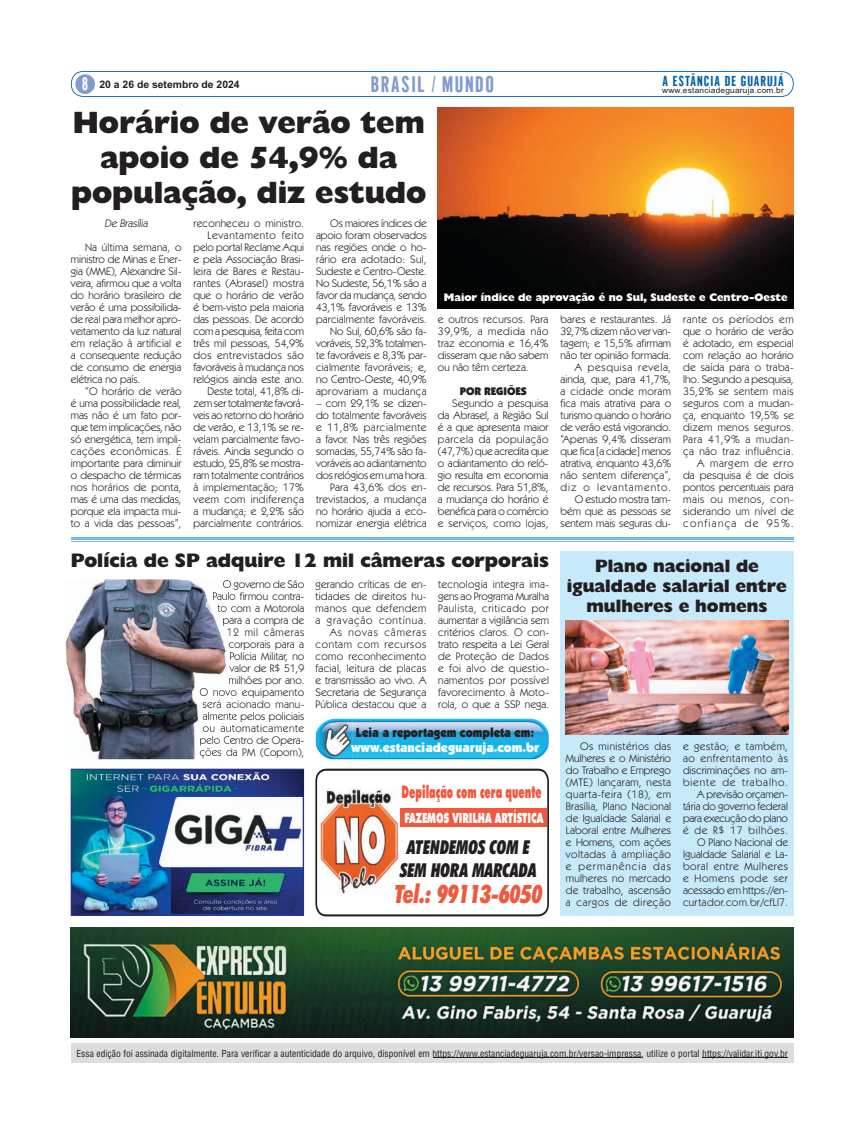
<style>
.page{position:relative;width:865px;height:1134px;background:#fff}
.page>*{position:absolute;margin:0;border:0;box-sizing:border-box;transform-origin:0 0}
.t1{font:800 31px/35px "Humanist 521 BT";color:#231f20;text-align:center}
.t2{font:italic 900 condensed 25.3px "Futura BT";color:#f0593e;scale:.87 1}
.t3{font:21.9px "Gothic CG No 1";letter-spacing:.075em;color:#809bcf}
.t4{font:800 19.7px "Humanist 521 BT";color:#231f20}
.t5{font:italic 900 condensed 19.2px/22.3px "Futura BT";color:#231f20;text-align:center;scale:.87 1}
.t6{font:800 18px/20px "Humanist 521 BT";color:#231f20;text-align:center}
.t7{font:900 17.4px "Futura BT";color:#f0593e;scale:.56 1}
.t8{font:17.3px "Gothic CG No 1";color:#fff}
.t9{font:900 14.1px "Futura BT";color:#fff;scale:.64 1}
.t10{font:14px "Gothic CG No 1";letter-spacing:.075em;color:#0160ae}
.t11{font:900 13.1px "Kabel IT Cby BT";color:#fff}
.t12{font:900 13.1px "Kabel IT Cby BT";color:#231f20;scale:.9 1}
.t13{font:11px/12px "Kabel IT Cby BT";letter-spacing:.005em;color:#231f20;text-align:justify}
.t14{font:11px/12px "Kabel IT Cby BT";letter-spacing:.03em;color:#231f20;text-align:right}
.t15{font:11px/12px "Kabel IT Cby BT";letter-spacing:.025em;color:#231f20;text-align:right}
.t16{font:800 11px "Humanist 521 BT";color:#fff}
.t17{font:italic 11px "Kabel IT Cby BT";color:#231f20}
.t18{font:900 11px "Kabel IT Cby BT";color:#231f20}
.t19{font:700 10.4px "Arial";color:#231f20}
.t20{font:9.5px "Switzerland Condensed";color:#231f20}
.t21{font:7.9px "Arial";letter-spacing:.025em;color:#231f20;scale:1.06 1}
</style>
<div class="page">
<img style="left:71px;top:928px;width:723px;height:110px">
<img style="left:71px;top:769px;width:233px;height:147px">
<img style="left:72px;top:770px;width:231px;height:24px">
<img style="left:158px;top:797px;width:145px;height:70px">
<img style="left:172px;top:869px;width:131px;height:45px">
<svg style="left:315px;top:769px;width:234px;height:147px"></svg>
<img style="left:319px;top:789px;width:80px;height:105px">
<div style="left:400px;top:808px;width:147px;height:19px;background:#f0593e"></div>
<div style="left:560px;top:551px;width:234px;height:365px;background:#c6eafa"></div>
<svg style="left:71px;top:71px;width:723px;height:26px"></svg>
<div style="left:75px;top:74px;width:20px;height:20px;background:#809bcf;border-radius:50%"></div>
<div style="left:71px;top:1043px;width:723px;height:20px;background:#dcdddf"></div>
<hr style="left:433px;top:1057px;width:208px;height:1px;background:#231f20">
<hr style="left:702px;top:1057px;width:86px;height:1px;background:#231f20">
<img style="left:438px;top:108px;width:356px;height:200px">
<hr style="left:71px;top:537px;width:723px;height:3px;background:#76b7e5">
<hr style="left:71px;top:541px;width:723px;height:1px;background:#76b7e5">
<img style="left:566px;top:621px;width:222px;height:114px">
<img style="left:353px;top:719px;width:196px;height:40px">
<img style="left:353px;top:742px;width:159px;height:13px">
<img style="left:330px;top:718px;width:23px;height:42px">
<img style="left:316px;top:719px;width:37px;height:40px">
<svg style="left:351px;top:742px;width:2px;height:13px"></svg>
<img style="left:324px;top:724px;width:27px;height:32px">
<img style="left:65px;top:579px;width:158px;height:180px">
<svg style="left:223px;top:580px;width:12px;height:10px"></svg>
<img style="left:213px;top:592px;width:22px;height:8px">
<img style="left:218px;top:604px;width:17px;height:8px">
<svg style="left:223px;top:618px;width:12px;height:66px"></svg>
<img style="left:200px;top:697px;width:23px;height:1px">
<img style="left:200px;top:688px;width:35px;height:9px">
<img style="left:203px;top:700px;width:32px;height:8px">
<img style="left:203px;top:720px;width:20px;height:2px">
<img style="left:203px;top:712px;width:32px;height:8px">
<img style="left:203px;top:724px;width:31px;height:1px">
<img style="left:203px;top:725px;width:32px;height:7px">
<img style="left:200px;top:736px;width:35px;height:10px">
<img style="left:200px;top:748px;width:35px;height:10px">
<h3 class="t8" style="left:82px;top:78px;width:7px">8</h3>
<p class="t19" style="left:100px;top:80px;width:142px">20 a 26 de setembro de 2024</p>
<h3 class="t3" style="left:371px;top:76px;width:125px">BRASIL / MUNDO</h3>
<p class="t10" style="left:663px;top:76px;width:123px">A ESTÂNCIA DE GUARUJÁ</p>
<p class="t21" style="left:662px;top:87px;width:116px">www.estanciadeguaruja.com.br</p>
<h1 class="t1" style="left:71px;top:108px;width:357px">Horário de verão tem apoio de 54,9% da população, diz estudo</h1>
<p class="t13" style="left:193px;top:219px;width:112px;text-align:right">reconheceu o ministro.<br>Levantamento feito pelo portal Reclame Aqui e pela Associação Brasi&shy;leira de Bares e Restau&shy;rantes (Abrasel) mostra que o horário de verão é bem-visto pela maioria das pessoas. De acordo com a pesquisa, feita com três mil pessoas, 54,9% dos entrevistados são favoráveis à mudança nos relógios ainda este ano.<br>Deste total, 41,8% di&shy;zem ser totalmente favorá&shy;veis ao retorno do horário de verão, e 13,1% se re&shy;velam parcialmente favo&shy;ráveis. Ainda segundo o estudo, 25,8% se mostra&shy;ram totalmente contrários à implementação; 17% veem com indiferença a mudança; e 2,2% são parcialmente contrários.</p>
<p class="t13" style="left:316px;top:219px;width:112px;text-align:right">Os maiores índices de apoio foram observados nas regiões onde o ho&shy;rário era adotado: Sul,<br>Sudeste e Centro-Oeste.<br>No Sudeste, 56,1% são a favor da mudança, sendo<br>43,1% favoráveis e 13% parcialmente favoráveis.<br>No Sul, 60,6% são fa&shy;voráveis, 52,3% totalmen&shy;te favoráveis e 8,3% par&shy;cialmente favoráveis; e, no Centro-Oeste, 40,9% aprovariam a mudança</p>
<p class="t17" style="left:105px;top:220px;width:46px">De Brasília</p>
<p class="t13" style="left:71px;top:243px;width:112px;text-indent:14px">Na última semana, o ministro de Minas e Ener&shy;gia (MME), Alexandre Sil&shy;veira, afirmou que a volta do horário brasileiro de verão é uma possibilida&shy;de real para melhor apro&shy;veitamento da luz natural em relação à artificial e a consequente redução de consumo de energia elétrica no país.</p>
<p class="t13" style="left:71px;top:387px;width:112px;text-indent:14px">“O horário de verão é uma possibilidade real, mas não é um fato por&shy;que tem implicações, não só energética, tem impli&shy;cações econômicas. É importante para diminuir o despacho de térmicas nos horários de ponta, mas é uma das medidas, porque ela impacta mui&shy;to a vida das pessoas”,</p>
<p class="t16" style="left:444px;top:293px;width:345px">Maior índice de aprovação é no Sul, Sudeste e Centro-Oeste</p>
<p class="t13" style="left:438px;top:315px;width:112px">e outros recursos. Para 39,9%, a medida não traz economia e 16,4% disseram que não sabem ou não têm certeza.</p>
<p class="t18" style="left:460px;top:387px;width:69px">POR REGIÕES</p>
<p class="t13" style="left:438px;top:399px;width:112px;text-indent:14px">Segundo a pesquisa da Abrasel, a Região Sul é a que apresenta maior parcela da população (47,7%) que acredita que o adiantamento do reló&shy;gio resulta em economia de recursos. Para 51,8%, a mudança do horário é benéfica para o comércio e serviços, como lojas,</p>
<p class="t13" style="left:561px;top:315px;width:112px;text-align:right">bares e restaurantes. Já<br>32,7% dizem não ver van&shy;tagem; e 15,5% afirmam não ter opinião formada.<br>A pesquisa revela, ainda, que, para 41,7%, a cidade onde moram fica mais atrativa para o turismo quando o horário de verão está vigorando. “Apenas 9,4% disseram que fica [a cidade] menos atrativa, enquanto 43,6% não sentem diferença”, diz o levantamento.<br>O estudo mostra tam&shy;bém que as pessoas se sentem mais seguras du-</p>
<p class="t14" style="left:683px;top:315px;width:112px">rante os períodos em que o horário de verão é adotado, em especial com relação ao horário de saída para o traba&shy;lho. Segundo a pesquisa,<br>35,2% se sentem mais seguros com a mudan&shy;ça, enquanto 19,5% se dizem menos seguros.<br>Para 41,9% a mudan&shy;ça não traz influência.<br>A margem de erro da pesquisa é de dois pontos percentuais para mais ou menos, con&shy;siderando um nível de confiança de 95%.</p>
<h3 class="t6" style="left:567px;top:558px;width:222px">Plano nacional de igualdade salarial entre mulheres e homens</h3>
<p class="t13" style="left:316px;top:399px;width:112px;text-align:right">– com 29,1% se dizen&shy;do totalmente favoráveis e 11,8% parcialmente a favor. Nas três regiões somadas, 55,74% são fa&shy;voráveis ao adiantamento dos relógios em uma hora.<br>Para 43,6% dos en&shy;trevistados, a mudança no horário ajuda a eco&shy;nomizar energia elétrica</p>
<h3 class="t4" style="left:71px;top:554px;width:480px">Polícia de SP adquire 12 mil câmeras corporais</h3>
<p class="t15" style="left:316px;top:579px;width:112px">gerando críticas de en&shy;tidades de direitos hu&shy;manos que defendem a gravação contínua.<br>As novas câmeras contam com recursos como reconhecimento facial, leitura de placas e transmissão ao vivo. A<br>Secretaria de Segurança<br>Pública destacou que a</p>
<p class="t13" style="left:438px;top:579px;width:112px">tecnologia integra ima&shy;gens ao Programa Muralha Paulista, criticado por aumentar a vigilância sem critérios claros. O con&shy;trato respeita a Lei Geral de Proteção de Dados e foi alvo de questio&shy;namentos por possível favorecimento à Moto&shy;rola, o que a SSP nega.</p>
<p class="t12" style="left:356px;top:728px;width:200px">Leia a reportagem completa em:</p>
<p class="t11" style="left:351px;top:742px;width:190px">www.estanciadeguaruja.com.br</p>
<p class="t13" style="left:200px;top:579px;width:106px;text-align:right">O governo de São<br>Paulo firmou contra-<br>to com a Motorola para a compra de<br>12 mil câmeras corporais para a<br>Polícia Militar, no<br>valor de R$ 51,9 milhões por ano.<br>O novo equipamento será acionado manu&shy;almente pelos policiais ou automaticamente pelo Centro de Opera&shy;ções da PM (Copom),</p>
<p class="t13" style="left:566px;top:741px;width:107px;text-indent:14px">Os ministérios das Mulheres e o Ministério do Trabalho e Emprego (MTE) lançaram, nesta quarta-feira (18), em Brasília, Plano Nacional de Igualdade Salarial e Laboral entre Mulheres e Homens, com ações voltadas à ampliação e permanência das mulheres no mercado de trabalho, ascensão a cargos de direção</p>
<p class="t13" style="left:683px;top:741px;width:107px;text-align:right">e gestão; e também, ao enfrentamento às discriminações no am&shy;biente de trabalho.<br>A previsão orçamen&shy;tária do governo federal para execução do plano é de R$ 17 bilhões.<br>O Plano Nacional de<br>Igualdade Salarial e La&shy;boral entre Mulheres e Homens pode ser acessado em https://en&shy;curtador.com.br/cfLl7.</p>
<h3 class="t7" style="left:402px;top:784px;width:252px">Depilação com cera quente</h3>
<p class="t9" style="left:404px;top:813px;width:219px">FAZEMOS VIRILHA ARTÍSTICA</p>
<h3 class="t5" style="left:400px;top:838px;width:158px">ATENDEMOS COM E<br>SEM HORA MARCADA</h3>
<h2 class="t2" style="left:394px;top:883px;width:172px">Tel.: 99113-6050</h2>
<p class="t20" style="left:77px;top:1049px;width:713px">Essa edição foi assinada digitalmente. Para verificar a autenticidade do arquivo, disponível em https://www.estanciadeguaruja.com.br/versao-impressa, utilize o portal https://validar.iti.gov.br</p>
</div>
